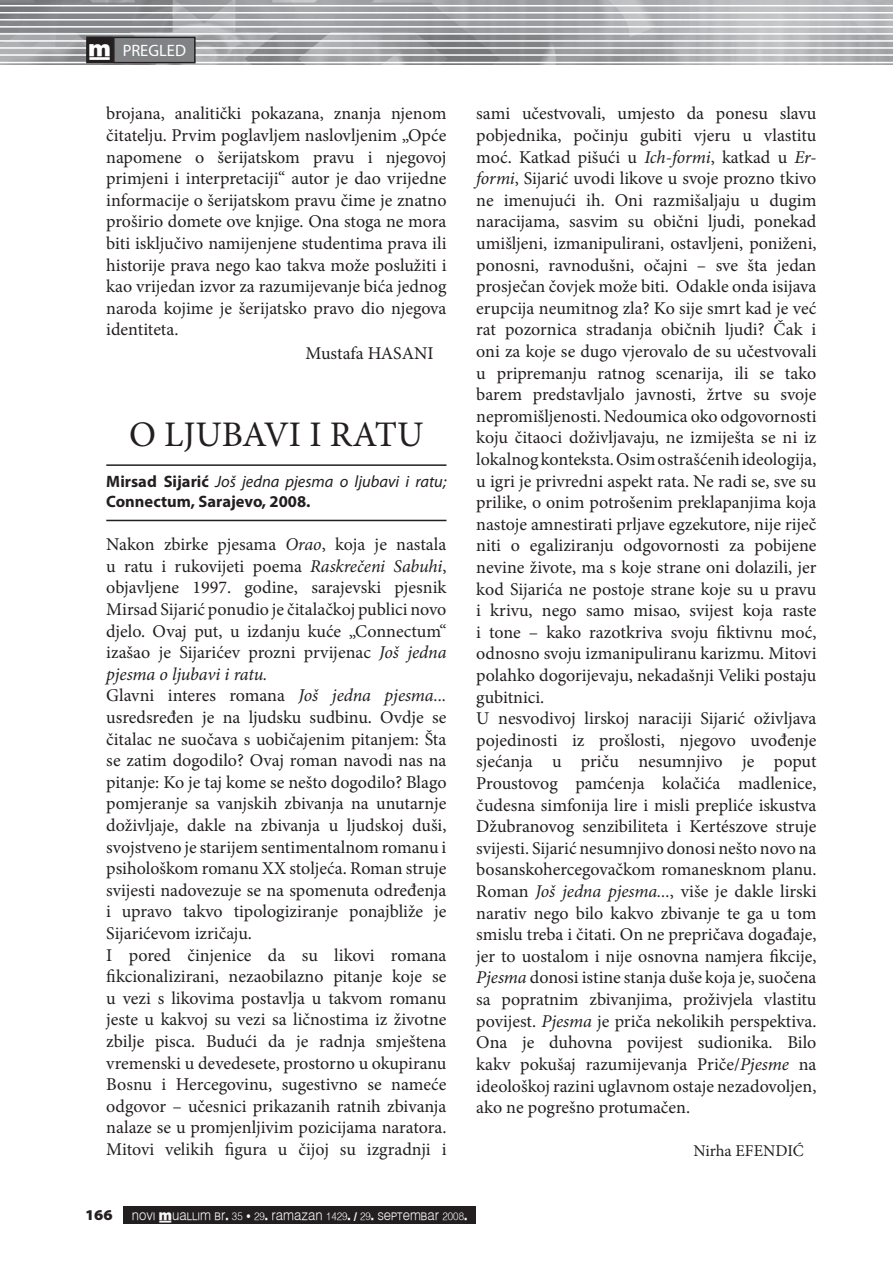
<style>
.page{position:relative;width:893px;height:1263px;background:#fff}
.page>*{position:absolute;margin:0;border:0;box-sizing:border-box;transform-origin:0 0}
.t1{font:36px "Minion Pro";color:#231f20}
.t2{font:18px/21.6px "Minion Pro";color:#231f20}
.t3{font:700 16.5px/19.8px "Myriad Pro";color:#231f20}
.t4{font:16.5px "Minion Pro";color:#231f20}
.t5{font:16.5px "Myriad Pro";color:#fff}
.t6{font:900 semi-expanded 15px "Myriad Pro";color:#231f20}
.t7{font:10.8px "Muallim";color:#f9f9f9;scale:.91 1}
.s1{font-family:"Muallim"}
.s2{font-weight:400;font-style:italic}
.s3{font-style:italic}
</style>
<div class="page">
<img style="left:0;top:0;width:893px;height:65px">
<hr style="left:0;top:5px;width:893px;height:1px;background:#fff">
<hr style="left:0;top:12px;width:893px;height:2px;background:#fff">
<hr style="left:0;top:19px;width:893px;height:2px;background:#fff">
<hr style="left:0;top:26px;width:893px;height:2px;background:#fff">
<hr style="left:0;top:33px;width:893px;height:2px;background:#fff">
<hr style="left:0;top:40px;width:893px;height:2px;background:#fff">
<hr style="left:0;top:47px;width:893px;height:2px;background:#fff">
<hr style="left:0;top:54px;width:893px;height:2px;background:#fff">
<hr style="left:0;top:62px;width:893px;height:1px;background:#fff">
<div style="left:114px;top:37px;width:81px;height:26px;background:#808285"></div>
<div style="left:113px;top:37px;width:83px;height:26px;border:2px solid #231f20"></div>
<div style="left:87px;top:37px;width:25px;height:26px;background:#231f20"></div>
<div style="left:86px;top:36px;width:27px;height:27px;border:2px solid #231f20"></div>
<div style="left:123px;top:1206px;width:353px;height:18px;background:#231f20"></div>
<hr style="left:106px;top:464px;width:340px;height:2px;background:#231f20">
<hr style="left:106px;top:520px;width:340px;height:1px;background:#231f20">
<p class="t5" style="left:88px;top:40px;width:99px"><span class="s1">†</span> PREGLED</p>
<p class="t2" style="left:106px;top:103px;width:342px;text-align:justify">brojana, analitički pokazana, znanja njenom čitatelju. Prvim poglavljem naslovljenim „Opće napomene o šerijatskom pravu i njegovoj primjeni i interpretaciji“ autor je dao vrijedne informacije o šerijatskom pravu čime je znatno proširio domete ove knjige. Ona stoga ne mora biti isključivo namijenjene studentima prava ili historije prava nego kao takva može poslužiti i kao vrijedan izvor za razumijevanje bića jednog naroda kojime je šerijatsko pravo dio njegova identiteta.</p>
<p class="t2" style="left:306px;top:342px;width:130px">Mustafa HASANI</p>
<h1 class="t1" style="left:129px;top:410px;width:296px">O LJUBAVI I RATU</h1>
<p class="t3" style="left:106px;top:471px;width:342px">Mirsad Sijarić <span class="s2">Još jedna pjesma o ljubavi i ratu;<br></span>Connectum, Sarajevo, 2008.</p>
<p class="t2" style="left:106px;top:534px;width:342px">Nakon zbirke pjesama <span class="s3">Orao</span>, koja je nastala u ratu i rukovijeti poema <span class="s3">Raskrečeni Sabuhi</span>, objavljene 1997. godine, sarajevski pjesnik Mirsad Sijarić ponudio je čitalačkoj publici novo djelo. Ovaj put, u izdanju kuće „Connectum“ izašao je Sijarićev prozni prvijenac <span class="s3">Još jedna pjesma o ljubavi i ratu.<br></span>Glavni interes romana <span class="s3">Još jedna pjesma... </span>usredsređen je na ljudsku sudbinu. Ovdje se čitalac ne suočava s uobičajenim pitanjem: Šta se zatim dogodilo? Ovaj roman navodi nas na pitanje: Ko je taj kome se nešto dogodilo? Blago pomjeranje sa vanjskih zbivanja na unutarnje doživljaje, dakle na zbivanja u ljudskoj duši, svojstveno je starijem sentimentalnom romanu i psihološkom romanu XX stoljeća. Roman struje svijesti nadovezuje se na spomenuta određenja i upravo takvo tipologiziranje ponajbliže je Sijarićevom izričaju.<br>I pored činjenice da su likovi romana fikcionalizirani, nezaobilazno pitanje koje se u vezi s likovima postavlja u takvom romanu jeste u kakvoj su vezi sa ličnostima iz životne zbilje pisca. Budući da je radnja smještena vremenski u devedesete, prostorno u okupiranu Bosnu i Hercegovinu, sugestivno se nameće odgovor – učesnici prikazanih ratnih zbivanja nalaze se u promjenljivim pozicijama naratora.<br>Mitovi velikih figura u čijoj su izgradnji i</p>
<p class="t2" style="left:476px;top:103px;width:342px">sami učestvovali, umjesto da ponesu slavu pobjednika, počinju gubiti vjeru u vlastitu moć. Katkad pišući u <span class="s3">Ich</span>-<span class="s3">formi</span>, katkad u <span class="s3">Er&shy;formi</span>, Sijarić uvodi likove u svoje prozno tkivo ne imenujući ih. Oni razmišaljaju u dugim naracijama, sasvim su obični ljudi, ponekad umišljeni, izmanipulirani, ostavljeni, poniženi, ponosni, ravnodušni, očajni – sve šta jedan prosječan čovjek može biti. Odakle onda isijava erupcija neumitnog zla? Ko sije smrt kad je već rat pozornica stradanja običnih ljudi? Čak i oni za koje se dugo vjerovalo de su učestvovali u pripremanju ratnog scenarija, ili se tako barem predstavljalo javnosti, žrtve su svoje nepromišljenosti. Nedoumica oko odgovornosti koju čitaoci doživljavaju, ne izmiješta se ni iz lokalnog konteksta. Osim ostrašćenih ideologija, u igri je privredni aspekt rata. Ne radi se, sve su prilike, o onim potrošenim preklapanjima koja nastoje amnestirati prljave egzekutore, nije riječ niti o egaliziranju odgovornosti za pobijene nevine živote, ma s koje strane oni dolazili, jer kod Sijarića ne postoje strane koje su u pravu i krivu, nego samo misao, svijest koja raste i tone – kako razotkriva svoju fiktivnu moć, odnosno svoju izmanipuliranu karizmu. Mitovi polahko dogorijevaju, nekadašnji Veliki postaju gubitnici.<br>U nesvodivoj lirskoj naraciji Sijarić oživljava pojedinosti iz prošlosti, njegovo uvođenje sjećanja u priču nesumnjivo je poput Proustovog pamćenja kolačića madlenice, čudesna simfonija lire i misli prepliće iskustva Džubranovog senzibiliteta i Kertészove struje svijesti. Sijarić nesumnjivo donosi nešto novo na bosanskohercegovačkom romanesknom planu.<br>Roman <span class="s3">Još jedna pjesma...</span>, više je dakle lirski narativ nego bilo kakvo zbivanje te ga u tom smislu treba i čitati. On ne prepričava događaje, jer to uostalom i nije osnovna namjera fikcije, <span class="s3">Pjesma</span> donosi istine stanja duše koja je, suočena sa popratnim zbivanjima, proživjela vlastitu povijest. <span class="s3">Pjesma</span> je priča nekolikih perspektiva.<br>Ona je duhovna povijest sudionika. Bilo kakv pokušaj razumijevanja Priče/<span class="s3">Pjesme</span> na ideološkoj razini uglavnom ostaje nezadovoljen, ako ne pogrešno protumačen.</p>
<p class="t4" style="left:693px;top:1140px;width:112px">Nirha EFENDIĆ</p>
<p class="t6" style="left:85px;top:1206px;width:29px">166</p>
<p class="t7" style="left:132px;top:1209px;width:370px">NOVI †UALLIM BR. 35 • 29. RAMAZAN 1429. / 29. SEPTEMBAR 2008.</p>
</div>
